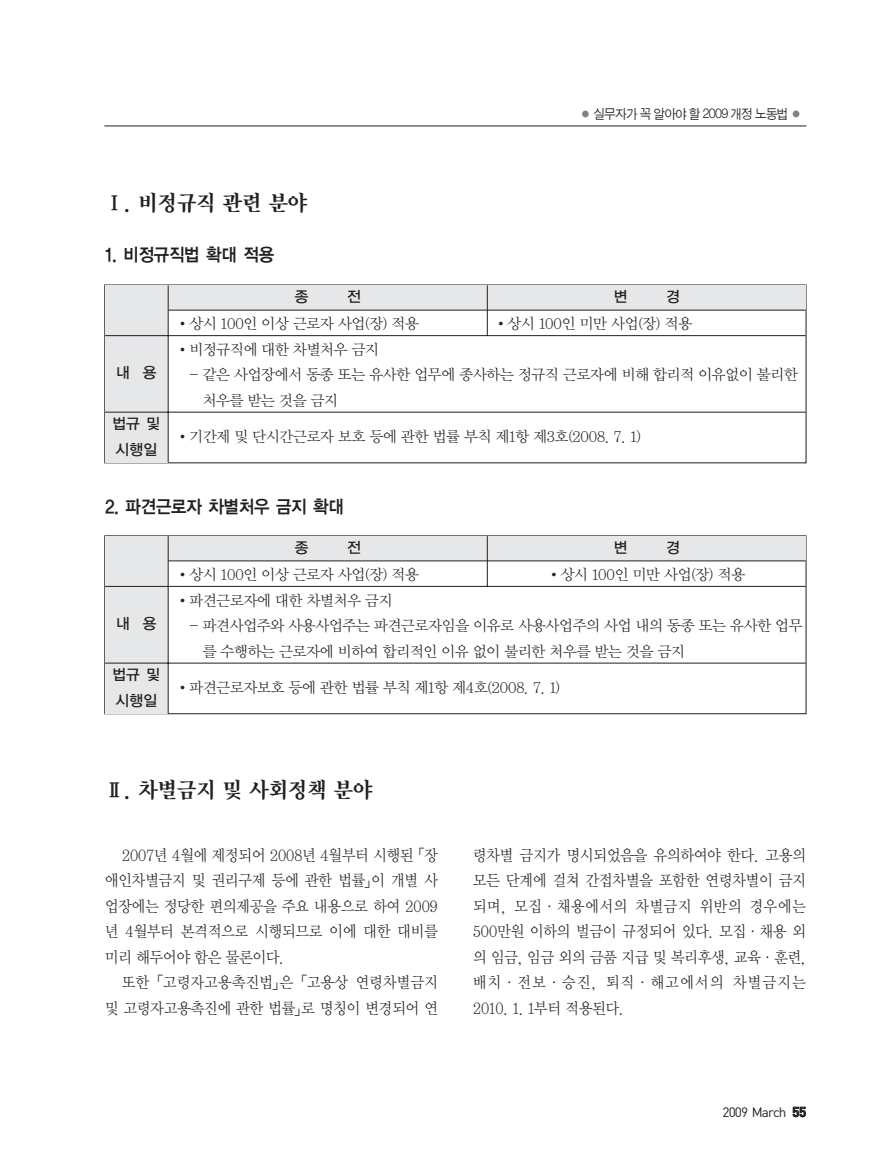
<style>
.page{position:relative;width:889px;height:1169px;background:#fff}
.page>*{position:absolute;margin:0;border:0;box-sizing:border-box;transform-origin:0 0}
.t1{font:21px "T Mjo M";letter-spacing:-.03em;color:#231f20;scale:.95 1}
.t2{font:18px "YGO14";letter-spacing:-.09em;color:#231f20;scale:.93 1}
.t3{font:15.75px/25.5px "Y Mj O12";letter-spacing:-.085em;color:#231f20;text-align:justify;scale:.93 1}
.t4{font:15.75px/25.5px "Y Mj O12";letter-spacing:-.06em;color:#231f20;text-align:right;scale:.93 1}
.t5{font:15px/25.5px "Y Mj O12";letter-spacing:-.095em;color:#231f20}
.t6{font:15px/25.5px "YGO13";letter-spacing:-.075em;color:#231f20}
.t7{font:13.5px "Sand Jg";letter-spacing:-.055em;color:#231f20;scale:.95 1}
.t8{font:13.5px "DIN";letter-spacing:-.06em;color:#231f20}
.s1{color:#808285}
.s2{font-weight:500}
</style>
<div class="page">
<svg style="left:104px;top:125px;width:703px;height:590px"></svg>
<p class="t7" style="left:579px;top:107px;width:236px"><span class="s1">●</span> 실무자가 꼭 알아야 할 2009 개정 노동법 <span class="s1">●</span></p>
<h1 class="t1" style="left:104px;top:193px;width:215px">Ⅰ. 비정규직 관련 분야</h1>
<p class="t2" style="left:104px;top:246px;width:185px">1. 비정규직법 확대 적용</p>
<p class="t6" style="left:294px;top:285px;width:16px">종</p>
<p class="t6" style="left:346px;top:285px;width:16px">전</p>
<p class="t6" style="left:613px;top:285px;width:16px">변</p>
<p class="t6" style="left:665px;top:285px;width:16px">경</p>
<p class="t6" style="left:115px;top:361px;width:43px">내 용</p>
<p class="t6" style="left:112px;top:412px;width:51px">법규 및 시행일</p>
<p class="t5" style="left:175px;top:312px;width:246px">•상시 100인 이상 근로자 사업(장) 적용</p>
<p class="t5" style="left:493px;top:312px;width:201px">•상시 100인 미만 사업(장) 적용</p>
<p class="t5" style="left:175px;top:337px;width:206px">•비정규직에 대한 차별처우 금지</p>
<p class="t5" style="left:202px;top:363px;width:598px;text-indent:-14px">- 같은 사업장에서 동종 또는 유사한 업무에 종사하는 정규직 근로자에 비해 합리적 이유없이 불리한 처우를 받는 것을 금지</p>
<p class="t5" style="left:175px;top:424px;width:468px">•기간제 및 단시간근로자 보호 등에 관한 법률 부칙 제1항 제3호(2008. 7. 1)</p>
<p class="t2" style="left:104px;top:498px;width:260px">2. 파견근로자 차별처우 금지 확대</p>
<p class="t6" style="left:115px;top:612px;width:43px">내 용</p>
<p class="t6" style="left:112px;top:663px;width:51px">법규 및 시행일</p>
<p class="t6" style="left:294px;top:536px;width:16px">종</p>
<p class="t6" style="left:346px;top:536px;width:16px">전</p>
<p class="t6" style="left:613px;top:536px;width:16px">변</p>
<p class="t6" style="left:665px;top:536px;width:16px">경</p>
<p class="t5" style="left:175px;top:562px;width:246px">•상시 100인 이상 근로자 사업(장) 적용</p>
<p class="t5" style="left:546px;top:562px;width:201px">•상시 100인 미만 사업(장) 적용</p>
<p class="t5" style="left:175px;top:588px;width:219px">•파견근로자에 대한 차별처우 금지</p>
<p class="t5" style="left:202px;top:613px;width:602px;text-indent:-14px">- 파견사업주와 사용사업주는 파견근로자임을 이유로 사용사업주의 사업 내의 동종 또는 유사한 업무 를 수행하는 근로자에 비하여 합리적인 이유 없이 불리한 처우를 받는 것을 금지</p>
<p class="t5" style="left:175px;top:675px;width:387px">•파견근로자보호 등에 관한 법률 부칙 제1항 제4호(2008. 7. 1)</p>
<h1 class="t1" style="left:104px;top:780px;width:284px">Ⅱ. 차별금지 및 사회정책 분야</h1>
<p class="t3" style="left:104px;top:843px;width:360px;text-indent:17px">2007년 4월에 제정되어 2008년 4월부터 시행된「장 애인차별금지 및 권리구제 등에 관한 법률」이 개별 사 업장에는 정당한 편의제공을 주요 내용으로 하여 2009 년 4월부터 본격적으로 시행되므로 이에 대한 대비를 미리 해두어야 함은 물론이다.</p>
<p class="t4" style="left:104px;top:970px;width:360px">또한「고령자고용촉진법」은「고용상 연령차별금지 및 고령자고용촉진에 관한 법률」로 명칭이 변경되어 연</p>
<p class="t3" style="left:472px;top:843px;width:360px">령차별 금지가 명시되었음을 유의하여야 한다. 고용의 모든 단계에 걸쳐 간접차별을 포함한 연령차별이 금지 되며, 모집·채용에서의 차별금지 위반의 경우에는 500만원 이하의 벌금이 규정되어 있다. 모집·채용 외 의 임금, 임금 외의 금품 지급 및 복리후생, 교육·훈련, 배치·전보·승진, 퇴직·해고에서의 차별금지는 2010. 1. 1부터 적용된다.</p>
<p class="t8" style="left:722px;top:1107px;width:85px">2009 March <span class="s2">55</span></p>
</div>
